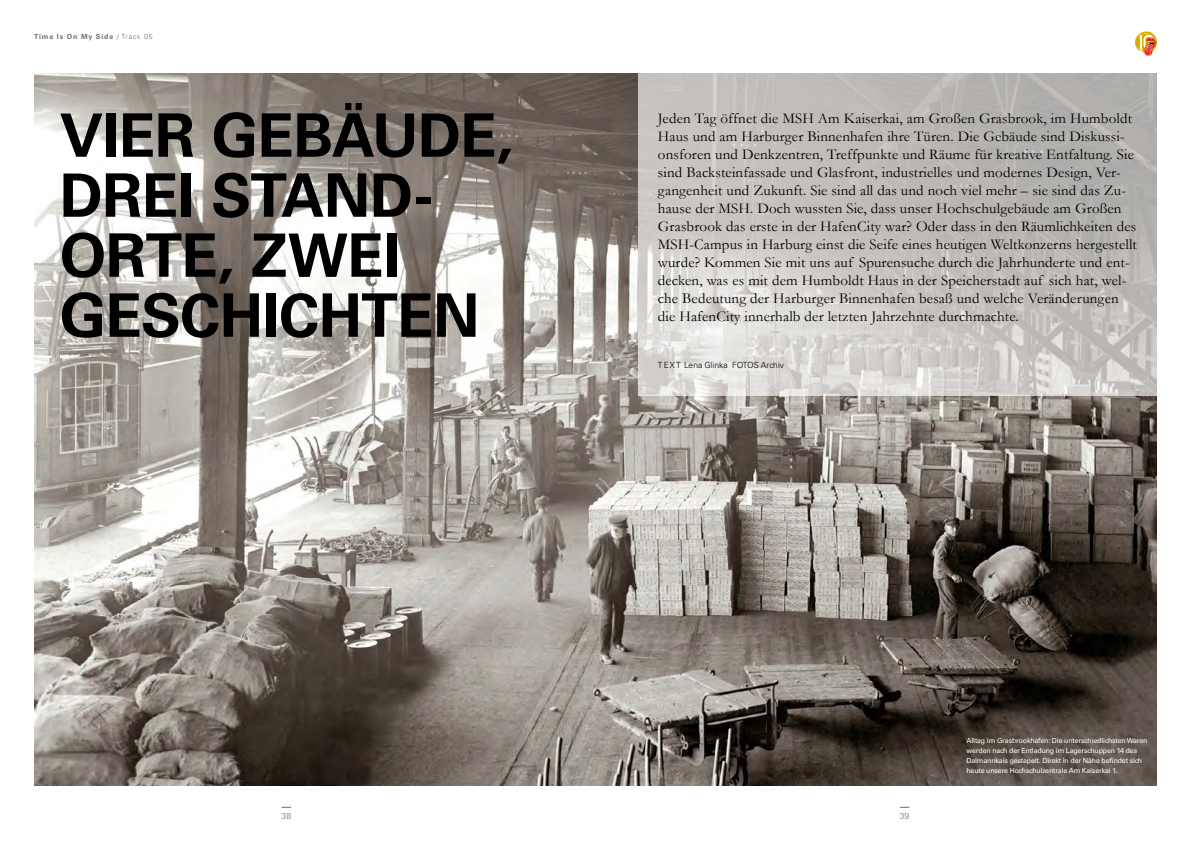
<style>
.page{position:relative;width:1191px;height:842px;background:#fff}
.page>*{position:absolute;margin:0;border:0;box-sizing:border-box;transform-origin:0 0}
.t1{font:700 60px/60px "Univers LT Std";letter-spacing:-.01em;color:#000}
.t2{font:15px/18px "Garamond";letter-spacing:.01em;color:#000}
.t3{font:300 8.5px "Univers LT Std";color:#000}
.t4{font:300 8.5px "Univers LT Std";color:#706f6f}
.t5{font:7px/10px "Univers LT Std";letter-spacing:-.02em;color:#fff}
.t6{font:700 7px "Univers LT Std";letter-spacing:.12em;color:#706f6f}
.s1{font-weight:300}
</style>
<div class="page">
<img style="left:34px;top:74px;width:1123px;height:711px">
<svg style="left:1135px;top:31px;width:22px;height:25px"></svg>
<svg style="left:638px;top:73px;width:519px;height:322px"></svg>
<p class="t6" style="left:34px;top:33px;width:120px">Time Is On My Side <span class="s1">/ Track 05</span></p>
<h1 class="t1" style="left:60px;top:106px;width:455px">VIER GEBÄUDE,<br>DREI STAND-<br>ORTE, ZWEI<br>GESCHICHTEN</h1>
<p class="t2" style="left:658px;top:109px;width:480px">Jeden Tag öffnet die MSH Am Kaiserkai, am Großen Grasbrook, im Humboldt Haus und am Harburger Binnenhafen ihre Türen. Die Gebäude sind Diskussi&shy;onsforen und Denkzentren, Treffpunkte und Räume für kreative Entfaltung. Sie sind Backsteinfassade und Glasfront, industrielles und modernes Design, Ver&shy;gangenheit und Zukunft. Sie sind all das und noch viel mehr – sie sind das Zu&shy;hause der MSH. Doch wussten Sie, dass unser Hochschulgebäude am Großen Grasbrook das erste in der HafenCity war? Oder dass in den Räumlichkeiten des MSH-Campus in Harburg einst die Seife eines heutigen Weltkonzerns hergestellt wurde? Kommen Sie mit uns auf Spurensuche durch die Jahrhunderte und ent&shy;decken, was es mit dem Humboldt Haus in der Speicherstadt auf sich hat, wel&shy;che Bedeutung der Harburger Binnenhafen besaß und welche Veränderungen die HafenCity innerhalb der letzten Jahrzehnte durchmachte.</p>
<p class="t3" style="left:658px;top:360px;width:128px">TEXT Lena Glinka FOTOS Archiv</p>
<p class="t4" style="left:282px;top:811px;width:11px">38</p>
<p class="t4" style="left:900px;top:811px;width:11px">39</p>
<p class="t5" style="left:966px;top:735px;width:182px">Alltag im Grasbrookhafen: Die unterschiedlichsten Waren werden nach der Entladung im Lagerschuppen 14 des Dalmannkais gestapelt. Direkt in der Nähe befindet sich heute unsere Hochschulzentrale Am Kaiserkai 1.</p>
</div>
